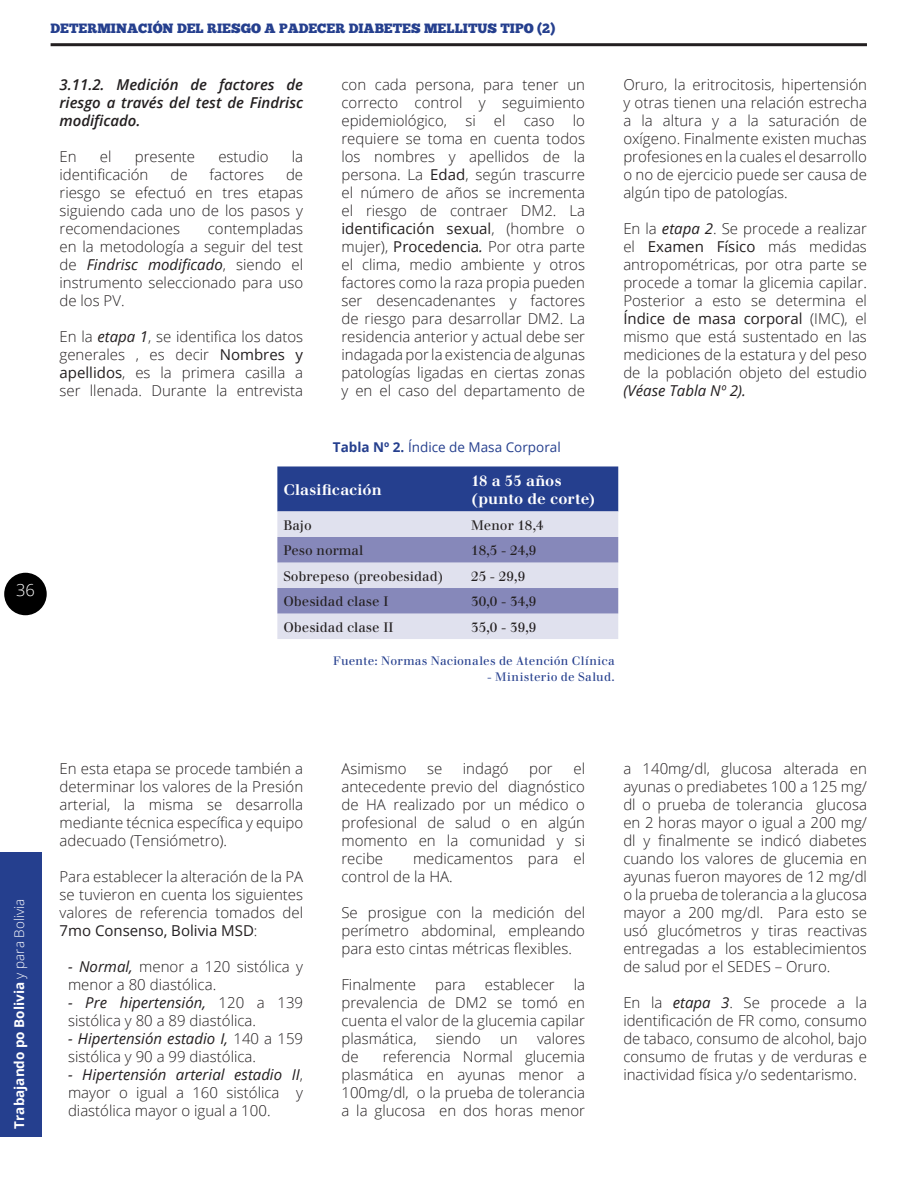
<style>
.page{position:relative;width:918px;height:1188px;background:#fff}
.page>*{position:absolute;margin:0;border:0;box-sizing:border-box;transform-origin:0 0}
.t1{font:300 16.5px "Open Sans";color:#fff}
.t2{font:300 15px/18px "Open Sans";color:#231f20;text-align:justify}
.t3{font:italic 600 15px/18px "Open Sans";color:#231f20;text-align:justify}
.t4{font:700 15px/18px "Justus";color:#fff}
.t5{font:italic 15px "Open Sans";color:#231f20}
.t6{font:13.5px "Justus";color:#231f20}
.t7{font:13.5px "Chunk Five";color:#253f8e}
.t8{font:700 13.5px "Open Sans";color:#fff}
.t9{font:13.5px "Open Sans";color:#253f8e}
.t10{font:12px "Justus";letter-spacing:.02em;color:#253f8e}
.s1{font-weight:400;font-style:italic}
.s2{font-weight:400}
.s3{font-weight:700}
.s4{font-weight:300}
</style>
<div class="page">
<div style="left:0;top:852px;width:41px;height:285px;background:#253f8e"></div>
<hr style="left:51px;top:43px;width:816px;height:3px;background:#231f20">
<div style="left:4px;top:573px;width:43px;height:42px;background:#000;border-radius:50%"></div>
<div style="left:277px;top:466px;width:341px;height:45px;background:#253f8e"></div>
<div style="left:277px;top:511px;width:341px;height:128px;background:#e0e1ee"></div>
<svg style="left:277px;top:537px;width:341px;height:77px"></svg>
<p class="t7" style="left:51px;top:20px;width:506px">DETERMINACIÓN DEL RIESGO A PADECER DIABETES MELLITUS TIPO (2)</p>
<p class="t1" style="left:16px;top:579px;width:20px">36</p>
<p class="t3" style="left:60px;top:77px;width:245px">3.11.2. Medición de factores de riesgo a través del test de Findrisc modi昀椀cado.</p>
<p class="t2" style="left:60px;top:149px;width:19px">En</p>
<p class="t2" style="left:100px;top:149px;width:13px">el</p>
<p class="t2" style="left:135px;top:149px;width:62px">presente</p>
<p class="t2" style="left:218px;top:149px;width:52px">estudio</p>
<p class="t2" style="left:292px;top:149px;width:13px">la</p>
<p class="t2" style="left:60px;top:165px;width:90px">identi昀椀cación</p>
<p class="t2" style="left:170px;top:165px;width:19px">de</p>
<p class="t2" style="left:210px;top:165px;width:56px">factores</p>
<p class="t2" style="left:60px;top:165px;width:245px;text-indent:226px">de riesgo se efectuó en tres etapas siguiendo cada uno de los pasos y recomendaciones</p>
<p class="t2" style="left:60px;top:221px;width:245px;text-indent:148px">contempladas en la metodología a seguir del test de <span class="s1">Findrisc modi昀椀cado</span>, siendo el instrumento seleccionado para uso de los PV.</p>
<p class="t2" style="left:60px;top:329px;width:245px">En la <span class="s1">etapa 1</span>, se identi昀椀ca los datos generales , es decir <span class="s2">Nombres y apellidos</span>, es la primera casilla a ser llenada. Durante la entrevista</p>
<p class="t2" style="left:341px;top:77px;width:245px">con cada persona, para tener un correcto control y seguimiento epidemiológico, si el caso lo requiere se toma en cuenta todos los nombres y apellidos de la persona. La <span class="s2">Edad</span>, según trascurre el número de años se incrementa el riesgo de contraer DM2. La <span class="s2">identi昀椀cación sexual</span>, (hombre o mujer), <span class="s2">Procedencia</span><span class="s1">.</span> Por otra parte el clima, medio ambiente y otros factores como la raza propia pueden ser desencadenantes y factores de riesgo para desarrollar DM2. La residencia anterior y actual debe ser indagada por la existencia de algunas patologías ligadas en ciertas zonas y en el caso del departamento de</p>
<p class="t2" style="left:623px;top:77px;width:245px">Oruro, la eritrocitosis, hipertensión y otras tienen una relación estrecha a la altura y a la saturación de oxígeno. Finalmente existen muchas profesiones en la cuales el desarrollo o no de ejercicio puede ser causa de algún tipo de patologías.</p>
<p class="t2" style="left:623px;top:221px;width:245px">En la <span class="s1">etapa 2</span>. Se procede a realizar el <span class="s2">Examen Físico</span> más medidas antropométricas, por otra parte se procede a tomar la glicemia capilar.<br>Posterior a esto se determina el <span class="s2">Índice de masa corporal</span> (IMC), el mismo que está sustentado en las mediciones de la estatura y del peso de la población objeto del estudio</p>
<p class="t5" style="left:623px;top:380px;width:124px">(Véase Tabla Nº 2).</p>
<p class="t9" style="left:333px;top:438px;width:229px"><span class="s3">Tabla Nº 2.</span> Índice de Masa Corporal</p>
<p class="t4" style="left:283px;top:481px;width:100px">Clasi昀椀cación</p>
<p class="t4" style="left:471px;top:473px;width:126px">18 a 55 años (punto de corte)</p>
<p class="t6" style="left:283px;top:519px;width:30px">Bajo</p>
<p class="t6" style="left:471px;top:519px;width:74px">Menor 18,4</p>
<p class="t6" style="left:283px;top:545px;width:82px">Peso normal</p>
<p class="t6" style="left:471px;top:545px;width:67px">18,5 - 24,9</p>
<p class="t6" style="left:283px;top:570px;width:161px">Sobrepeso (preobesidad)</p>
<p class="t6" style="left:471px;top:570px;width:56px">25 - 29,9</p>
<p class="t6" style="left:283px;top:596px;width:107px">Obesidad clase I</p>
<p class="t6" style="left:471px;top:596px;width:67px">30,0 - 34,9</p>
<p class="t6" style="left:283px;top:621px;width:112px">Obesidad clase II</p>
<p class="t6" style="left:471px;top:621px;width:67px">35,0 - 39,9</p>
<p class="t10" style="left:333px;top:655px;width:283px">Fuente: Normas Nacionales de Atención Clínica</p>
<p class="t10" style="left:487px;top:672px;width:129px">- Ministerio de Salud.</p>
<p class="t8" style="left:14px;top:1129px;width:231px;rotate:-90deg">Trabajando po Bolivia <span class="s4">y para Bolivia</span></p>
<p class="t2" style="left:60px;top:761px;width:245px">En esta etapa se procede también a determinar los valores de la Presión arterial, la misma se desarrolla mediante técnica especí昀椀ca y equipo adecuado (Tensiómetro).</p>
<p class="t2" style="left:60px;top:869px;width:245px">Para establecer la alteración de la PA se tuvieron en cuenta los siguientes valores de referencia tomados del <span class="s2">7mo Consenso, Bolivia MSD</span>:</p>
<p class="t2" style="left:68px;top:959px;width:237px"><span class="s1">- Normal,</span> menor a 120 sistólica y menor a 80 diastólica.</p>
<p class="t2" style="left:68px;top:993px;width:237px"><span class="s1">- Pre hipertensión,</span> 120 a 139 sistólica y 80 a 89 diastólica.</p>
<p class="t2" style="left:68px;top:1029px;width:237px"><span class="s1">- Hipertensión estadio I,</span> 140 a 159 sistólica y 90 a 99 diastólica.</p>
<p class="t2" style="left:68px;top:1067px;width:237px"><span class="s1">- Hipertensión arterial estadio II</span>, mayor o igual a 160 sistólica y diastólica mayor o igual a 100.</p>
<p class="t2" style="left:341px;top:761px;width:67px">Asimismo</p>
<p class="t2" style="left:427px;top:761px;width:17px">se</p>
<p class="t2" style="left:463px;top:761px;width:47px">indagó</p>
<p class="t2" style="left:529px;top:761px;width:25px">por</p>
<p class="t2" style="left:341px;top:761px;width:245px;text-indent:232px">el antecedente previo del diagnóstico de HA realizado por un médico o profesional de salud o en algún momento en la comunidad y si recibe</p>
<p class="t2" style="left:341px;top:851px;width:245px;text-indent:72px">medicamentos para el control de la HA.</p>
<p class="t2" style="left:341px;top:905px;width:245px">Se prosigue con la medición del perímetro abdominal, empleando para esto cintas métricas 昀氀exibles.</p>
<p class="t2" style="left:341px;top:977px;width:76px">Finalmente</p>
<p class="t2" style="left:435px;top:977px;width:32px">para</p>
<p class="t2" style="left:485px;top:977px;width:71px">establecer</p>
<p class="t2" style="left:341px;top:977px;width:245px;text-indent:232px">la prevalencia de DM2 se tomó en cuenta el valor de la glucemia capilar plasmática,</p>
<p class="t2" style="left:436px;top:1031px;width:47px">siendo</p>
<p class="t2" style="left:500px;top:1031px;width:19px">un</p>
<p class="t2" style="left:537px;top:1031px;width:50px">valores</p>
<p class="t2" style="left:341px;top:1049px;width:245px;text-indent:41px">referencia Normal glucemia plasmática en ayunas menor a 100mg/dl, o la prueba de tolerancia a la glucosa en dos horas menor</p>
<p class="t2" style="left:341px;top:1049px;width:19px">de</p>
<p class="t2" style="left:623px;top:761px;width:245px">a 140mg/dl, glucosa alterada en ayunas o prediabetes 100 a 125 mg/ dl o prueba de tolerancia glucosa en 2 horas mayor o igual a 200 mg/ dl y 昀椀nalmente se indicó diabetes cuando los valores de glucemia en ayunas fueron mayores de 12 mg/dl o la prueba de tolerancia a la glucosa mayor a 200 mg/dl. Para esto se usó glucómetros y tiras reactivas entregadas a los establecimientos de salud por el SEDES – Oruro.</p>
<p class="t2" style="left:623px;top:995px;width:245px">En la <span class="s1">etapa 3</span>. Se procede a la identi昀椀cación de FR como, consumo de tabaco, consumo de alcohol, bajo consumo de frutas y de verduras e inactividad física y/o sedentarismo.</p>
</div>
